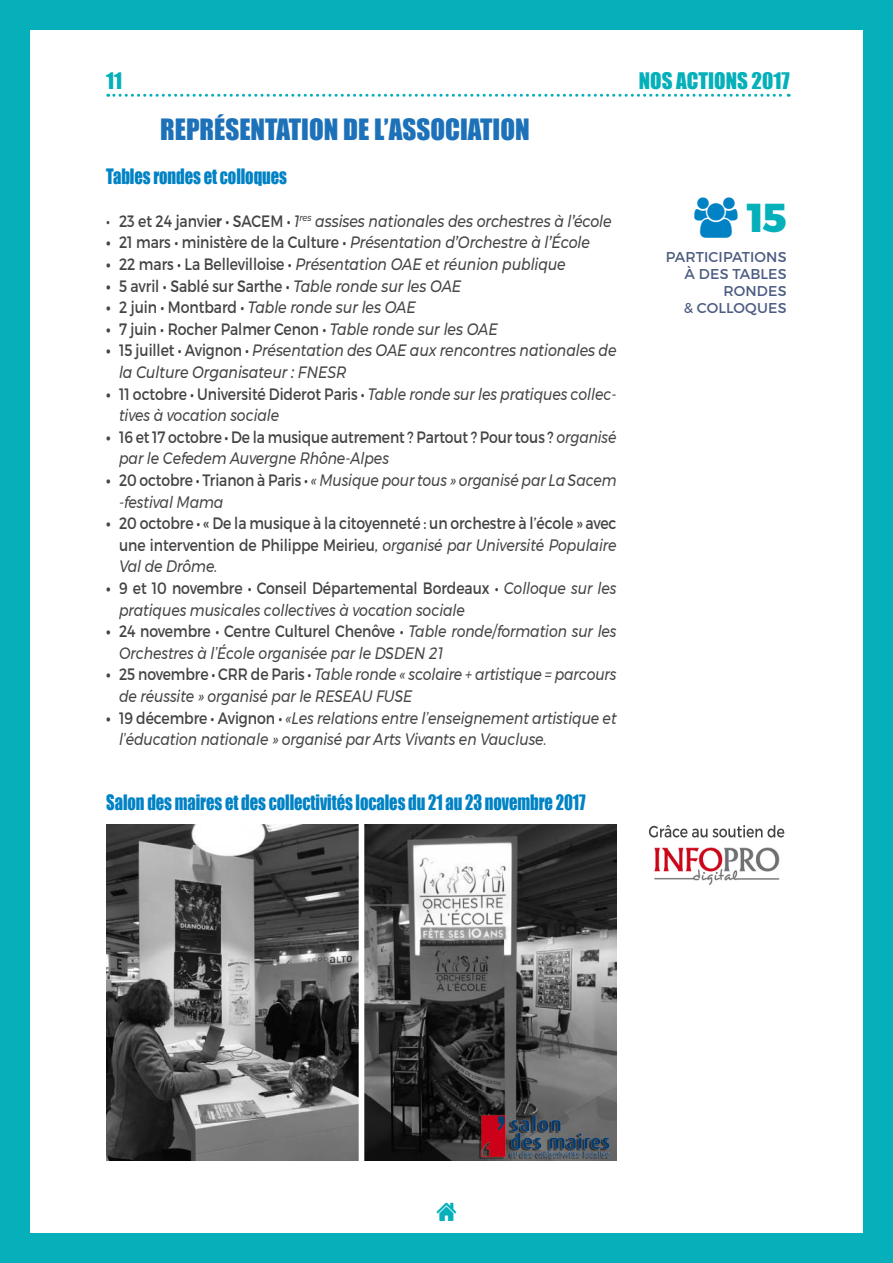
<style>
.page{position:relative;width:893px;height:1263px;background:#fff}
.page>*{position:absolute;margin:0;border:0;box-sizing:border-box;transform-origin:0 0}
.chiffres_clés{font:800 40.35px "Montserrat";color:#05b0ba}
.TItre_2_bleu{font:27px "Impact";color:#1d71b8}
.titre_1_bleu{font:21px "Impact";color:#05b0ba}
.Titre_3_bleu{font:19.5px "Impact";letter-spacing:-.005em;color:#0082c4;scale:.85 1}
.t1{font:italic 16.5px/21.6px "Montserrat";letter-spacing:-.005em;color:#454444;scale:.85 1}
.t2{font:16.5px/21.6px "Montserrat";letter-spacing:-.005em;color:#454444;scale:.85 1}
.t3{font:italic 500 16.5px/21.6px "Montserrat";letter-spacing:-.005em;color:#454444;scale:.85 1}
.chiffres_clés-2{font:14.25px/17.1px "Montserrat";letter-spacing:.01em;color:#4d5c82;text-align:right}
.s1{font-weight:400;font-style:normal}
.s2{font-weight:600;font-style:normal}
.s3{font-weight:700;font-style:normal}
.s4{font-weight:700}
.s5{font-weight:500;font-style:italic}
.s6{font-style:normal}
.s7{font-style:italic}
</style>
<div class="page">
<img style="left:106px;top:824px;width:511px;height:337px">
<svg style="left:108px;top:94px;width:681px;height:3px"></svg>
<img style="left:648px;top:831px;width:137px;height:54px">
<svg style="left:649px;top:825px;width:135px;height:12px"></svg>
<div style="left:0;top:0;width:893px;height:1263px;border:30px solid #05b0ba"></div>
<p class="titre_1_bleu" style="left:106px;top:64px;width:18px">11</p>
<p class="titre_1_bleu" style="left:639px;top:64px;width:152px">NOS ACTIONS 2017</p>
<p class="TItre_2_bleu" style="left:160px;top:109px;width:371px">REPRÉSENTATION DE L’ASSOCIATION</p>
<p class="Titre_3_bleu" style="left:106px;top:161px;width:214px">Tables rondes et colloques</p>
<p class="t3" style="left:106px;top:209px;width:596px"><span class="s1">• 23 et 24 janvie</span><span class="s2">r</span> <span class="s1">• SACEM •</span> 1<sup>res</sup> assises nationales des orchestres à l’école</p>
<p class="t3" style="left:106px;top:231px;width:570px"><span class="s3">•</span> <span class="s1">21 mars • ministère de la Culture •</span> Présentation d’Orchestre à l’École</p>
<p class="t3" style="left:106px;top:253px;width:542px"><span class="s3">•</span> <span class="s1">22 mars • La Bellevilloise •</span> Présentation OAE et réunion publique</p>
<p class="t2" style="left:106px;top:275px;width:419px"><span class="s4">•</span> 5 avril • Sablé sur Sarthe • <span class="s5">Table ronde sur les OAE</span></p>
<p class="t3" style="left:106px;top:296px;width:366px"><span class="s3">•</span> <span class="s1">2 juin • Montbard •</span> Table ronde sur les OAE</p>
<p class="t2" style="left:106px;top:318px;width:462px"><span class="s4">•</span> 7 juin • Rocher Palmer Cenon • <span class="s5">Table ronde sur les OAE</span></p>
<p class="t3" style="left:119px;top:339px;width:587px;text-indent:-13px"><span class="s3">•</span> <span class="s1">15 juillet • Avignon •</span> Présentation des OAE aux rencontres nationales de la Culture Organisateur : FNESR</p>
<p class="t1" style="left:119px;top:383px;width:587px;text-indent:-13px"><span class="s3">•</span> <span class="s6">11 octobre • Université Diderot Paris •</span> Table ronde sur les pratiques collec&shy;tives à vocation sociale</p>
<p class="t2" style="left:119px;top:426px;width:587px;text-indent:-13px"><span class="s4">•</span> 16 et 17 octobre • De la musique autrement ? Partout ? Pour tous ? <span class="s7">organisé par le Cefedem Auvergne Rhône-Alpes</span></p>
<p class="t1" style="left:119px;top:469px;width:587px;text-indent:-13px"><span class="s3">•</span> <span class="s6">20 octobre • Trianon à Paris •</span> « Musique pour tous » organisé par La Sacem -festival Mama</p>
<p class="t2" style="left:119px;top:512px;width:587px;text-align:justify;text-indent:-13px"><span class="s4">•</span> 20 octobre • « De la musique à la citoyenneté : un orchestre à l’école » avec une intervention de Philippe Meirieu, <span class="s7">organisé par Université Populaire Val de Drôme.</span></p>
<p class="t1" style="left:119px;top:577px;width:587px;text-indent:-13px"><span class="s3">•</span> <span class="s6">9 et 10 novembre • Conseil Départemental Bordeaux •</span> Colloque sur les pratiques musicales collectives à vocation sociale</p>
<p class="t1" style="left:119px;top:620px;width:587px;text-indent:-13px"><span class="s3">•</span> <span class="s6">24 novembre • Centre Culturel Chenôve •</span> Table ronde/formation sur les<br>Orchestres à l’École organisée par le DSDEN 21</p>
<p class="t1" style="left:119px;top:664px;width:587px;text-indent:-13px"><span class="s3">•</span> <span class="s6">25 novembre • CRR de Paris •</span> Table ronde « scolaire + artistique = parcours de réussite » organisé par le RESEAU FUSE</p>
<p class="t1" style="left:119px;top:707px;width:587px;text-indent:-13px"><span class="s3">•</span> <span class="s6">19 décembre • Avignon •</span> «Les relations entre l’enseignement artistique et l’éducation nationale » organisé par Arts Vivants en Vaucluse.</p>
<p class="Titre_3_bleu" style="left:106px;top:787px;width:565px">Salon des maires et des collectivités locales du 21 au 23 novembre 2017</p>
<p class="chiffres_clés" style="left:747px;top:192px;width:41px">15</p>
<p class="chiffres_clés-2" style="left:666px;top:248px;width:122px">PARTICIPATIONS<br>À DES TABLES<br>RONDES<br>&amp; COLLOQUES</p>
</div>
